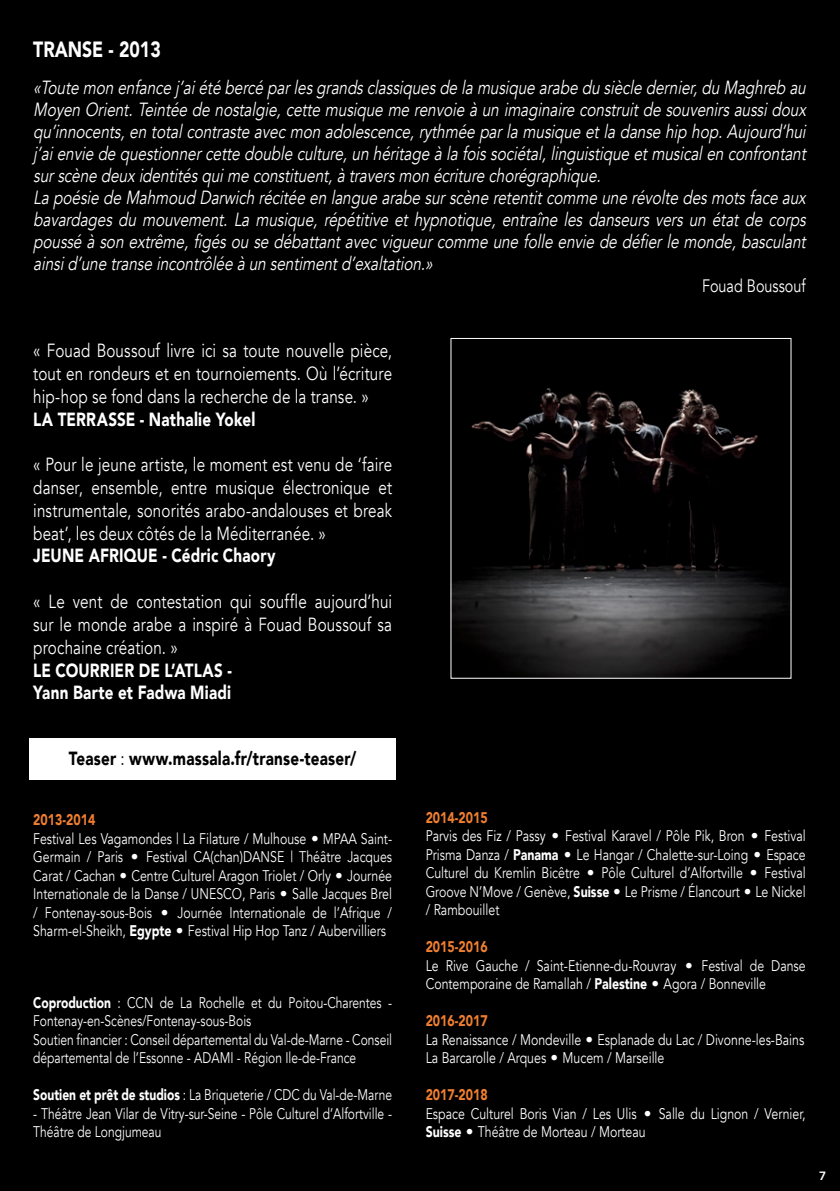
<style>
.page{position:relative;width:840px;height:1191px;background:#fff}
.page>*{position:absolute;margin:0;border:0;box-sizing:border-box;transform-origin:0 0}
.t1{font:900 22px "Avenir";color:#fff;scale:.8 1}
.t2{font:italic 19px/22px "Avenir";color:#fff;text-align:justify;scale:.8 1}
.t3{font:19px/22.8px "Avenir";letter-spacing:.01em;color:#fff;text-align:justify;scale:.8 1}
.t4{font:900 19px "Avenir";letter-spacing:.01em;color:#fff;scale:.8 1}
.t5{font:900 19px "Avenir";letter-spacing:.015em;color:#000;scale:.8 1}
.t6{font:18px "Avenir";color:#fff;scale:.8 1}
.t7{font:15.4px/18.4px "Avenir";color:#fff;text-align:justify;scale:.8 1}
.t8{font:15.4px/18.4px "Avenir";color:#fff;scale:.78 1}
.t9{font:900 15.4px "Avenir";color:#f07e30;scale:.8 1}
.t10{font:800 12px "Avenir";color:#fff}
.s1{font-weight:400}
.s2{font-weight:900}
</style>
<div class="page">
<div style="left:0;top:0;width:839px;height:1191px;background:#000"></div>
<img style="left:452px;top:388px;width:336px;height:288px">
<div style="left:30px;top:738px;width:365px;height:41px;background:#fff"></div>
<p class="t1" style="left:33px;top:31px;width:161px">TRANSE - 2013</p>
<p class="t2" style="left:33px;top:77px;width:971px">«Toute mon enfance j ’aiété bercé parlesgrandsclassiquesde la musique arabe du siècle dernier,du Maghreb au Moyen Orient.Teintée de nostalgie,cette musique me renvoie à un imaginaire construitde souvenirsaussidoux qu’innocents,en totalcontraste avecmon adolescence,rythmée parla musique etla danse hip hop.Aujourd’hui j ’aienvie de questionnercette double culture,un héritage à la foissociétal,linguistique etmusicalen confrontant surscène deuxidentitésquime constituent,à traversmon écriture chorégraphique.</p>
<p class="t2" style="left:33px;top:187px;width:971px">La poésie de Mahmoud Darwich récitée en langue arabe surscène retentitcomme une révolte desmotsface aux bavardages du mouvement. La musique, répétitive et hypnotique, entraîne les danseurs vers un état de corps poussé à son extrême, figés ou se débattant avec vigueur comme une folle envie de défier le monde, basculant ainsid’une transe incontrôlée à un sentimentd’exaltation.»</p>
<p class="t6" style="left:701px;top:275px;width:131px">Fouad Boussouf</p>
<p class="t3" style="left:33px;top:339px;width:450px">« Fouad Boussouf livre ici sa toute nouvelle pièce, tout en rondeurs et en tournoiements. Où l’écriture hip-hop se fond dans la recherche de la transe. »</p>
<p class="t4" style="left:33px;top:403px;width:279px">LA TERRASSE - Nathalie Yokel</p>
<p class="t3" style="left:33px;top:453px;width:450px">« Pour le jeune artiste, le moment est venu de ‘faire danser, ensemble, entre musique électronique et instrumentale, sonorités arabo-andalouses et break beat’, les deux côtés de la Méditerranée. »</p>
<p class="t4" style="left:33px;top:539px;width:304px">JEUNE AFRIQUE - Cédric Chaory</p>
<p class="t3" style="left:33px;top:590px;width:450px">« Le vent de contestation qui souffle aujourd’hui sur le monde arabe a inspiré à Fouad Boussouf sa prochaine création. »</p>
<p class="t4" style="left:33px;top:653px;width:249px">LE COURRIER DE L’ATLAS -</p>
<p class="t4" style="left:33px;top:676px;width:249px">Yann Barte et Fadwa Miadi</p>
<p class="t5" style="left:69px;top:742px;width:361px">Teaser <span class="s1">:</span> www.massala.fr/transe-teaser/</p>
<p class="t9" style="left:33px;top:806px;width:79px">2013-2014</p>
<p class="t7" style="left:33px;top:829px;width:450px">Festival Les Vagamondes | La Filature / Mulhouse • MPAA Saint-Germain / Paris • Festival CA(chan)DANSE | Théâtre Jacques Carat / Cachan • Centre Culturel Aragon Triolet / Orly • Journée Internationale de la Danse / UNESCO, Paris • Salle Jacques Brel / Fontenay-sous-Bois • Journée Internationale de l’Afrique / Sharm-el-Sheikh, <span class="s2">Egypte</span> • Festival Hip Hop Tanz / Aubervilliers</p>
<p class="t8" style="left:33px;top:993px;width:461px"><span class="s2">Coproduction</span> : CCN de La Rochelle et du Poitou-Charentes -<br>Fontenay-en-Scènes/Fontenay-sous-Bois</p>
<p class="t8" style="left:33px;top:1030px;width:461px">Soutien financier : Conseil départemental du Val-de-Marne - Conseil départemental de l’Essonne - ADAMI - Région Ile-de-France</p>
<p class="t8" style="left:33px;top:1085px;width:461px"><span class="s2">Soutien et prêt de studios</span> : La Briqueterie / CDC du Val-de-Marne</p>
<p class="t8" style="left:33px;top:1104px;width:461px">- Théâtre Jean Vilar de Vitry-sur-Seine - Pôle Culturel d’Alfortville -<br>Théâtre de Longjumeau</p>
<p class="t9" style="left:425px;top:804px;width:79px">2014-2015</p>
<p class="t7" style="left:425px;top:827px;width:476px">Parvis des Fiz / Passy • Festival Karavel / Pôle Pik, Bron • Festival Prisma Danza / <span class="s2">Panama</span> • Le Hangar / Chalette-sur-Loing • Espace Culturel du Kremlin Bicêtre • Pôle Culturel d’Alfortville • Festival Groove N’Move / Genève, <span class="s2">Suisse</span> • Le Prisme / Élancourt • Le Nickel / Rambouillet</p>
<p class="t9" style="left:425px;top:933px;width:79px">2015-2016</p>
<p class="t7" style="left:425px;top:956px;width:476px">Le Rive Gauche / Saint-Etienne-du-Rouvray • Festival de Danse<br>Contemporaine de Ramallah / <span class="s2">Palestine</span> • Agora / Bonneville</p>
<p class="t9" style="left:425px;top:1007px;width:79px">2016-2017</p>
<p class="t7" style="left:425px;top:1030px;width:474px">La Renaissance / Mondeville • Esplanade du Lac / Divonne-les-Bains</p>
<p class="t7" style="left:425px;top:1048px;width:300px">La Barcarolle / Arques • Mucem / Marseille</p>
<p class="t9" style="left:425px;top:1081px;width:79px">2017-2018</p>
<p class="t7" style="left:425px;top:1104px;width:476px">Espace Culturel Boris Vian / Les Ulis • Salle du Lignon / Vernier,<br><span class="s2">Suisse</span> • Théâtre de Morteau / Morteau</p>
<p class="t10" style="left:818px;top:1166px;width:9px">7</p>
</div>
